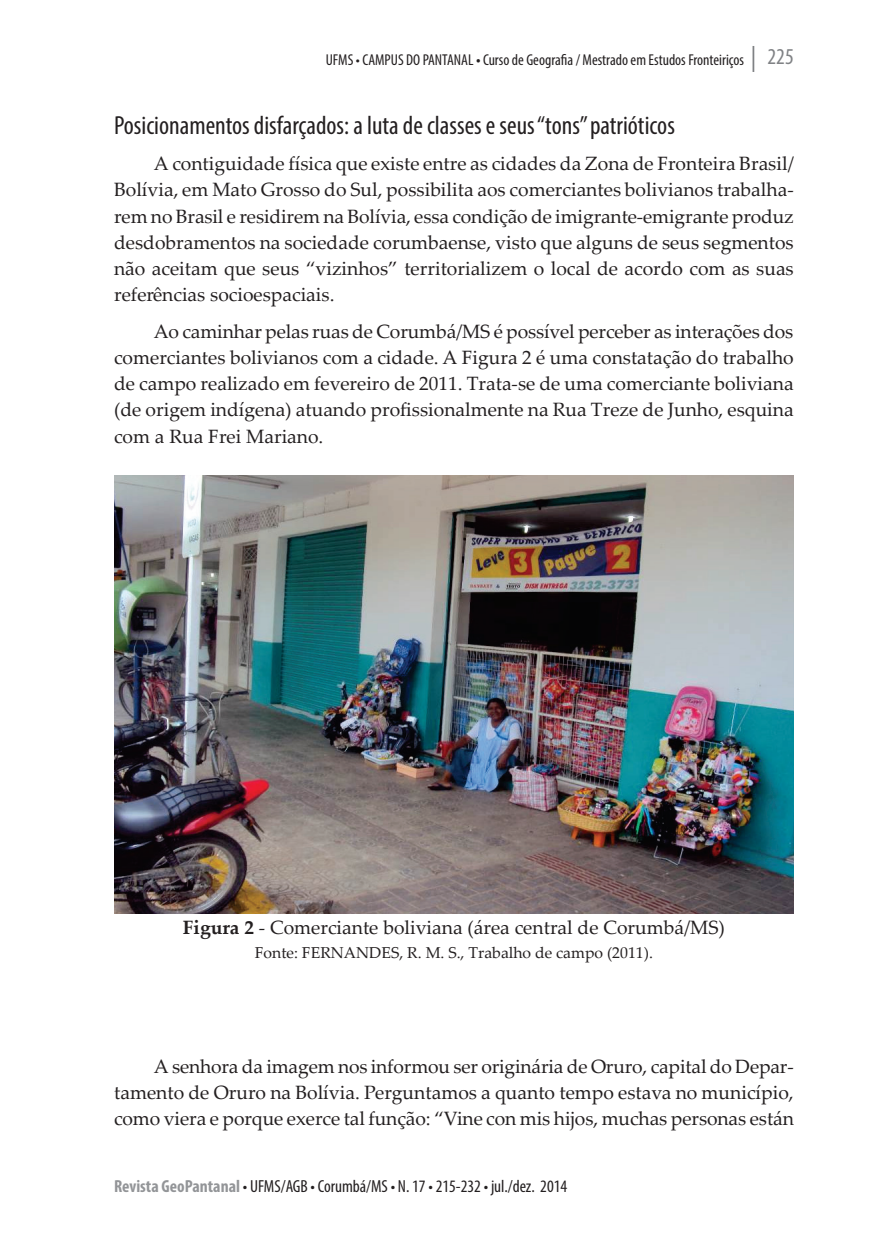
<style>
.page{position:relative;width:893px;height:1241px;background:#fff}
.page>*{position:absolute;margin:0;border:0;box-sizing:border-box;transform-origin:0 0}
._05_SUB-TITULOS{font:condensed 26.25px "Myriad Pro";color:#231f20}
.Título_1{font:19.25px/26.2px "Palatino Linotype";color:#231f20;text-align:justify}
.t1{font:condensed 17.5px "Myriad Pro";color:#231f20}
.t2{font:condensed 15.75px "Myriad Pro";color:#231f20}
.t3{font:15.75px "Palatino Linotype";color:#231f20}
.s1{font-weight:700}
.s2{font-size:22.75px;color:#808285}
.s3{font-weight:700;color:#939598}
</style>
<div class="page">
<hr style="left:752px;top:46px;width:2px;height:26px;background:#808285">
<img style="left:114px;top:476px;width:680px;height:436px">
<p class="t2" style="left:326px;top:50px;width:469px">UFMS • CAMPUS DO PANTANAL <span class="s1">•</span> Curso de Geografia / Mestrado em Estudos Fronteiriços <span class="s2">225</span></p>
<p class="_05_SUB-TITULOS" style="left:114px;top:109px;width:562px">Posicionamentos disfarçados: a luta de classes e seus “tons” patrióticos</p>
<p class="Título_1" style="left:114px;top:150px;width:681px;text-indent:40px">A contiguidade física que existe entre as cidades da Zona de Fronteira Brasil/ Bolívia, em Mato Grosso do Sul, possibilita aos comerciantes bolivianos trabalha&shy;rem no Brasil e residirem na Bolívia, essa condição de imigrante-emigrante produz desdobramentos na sociedade corumbaense, visto que alguns de seus segmentos não aceitam que seus “vizinhos” territorializem o local de acordo com as suas referências socioespaciais.</p>
<p class="Título_1" style="left:114px;top:317px;width:681px;text-indent:40px">Ao caminhar pelas ruas de Corumbá/MS é possível perceber as interações dos comerciantes bolivianos com a cidade. A Figura 2 é uma constatação do trabalho de campo realizado em fevereiro de 2011. Trata-se de uma comerciante boliviana (de origem indígena) atuando profissionalmente na Rua Treze de Junho, esquina com a Rua Frei Mariano.</p>
<p class="Título_1" style="left:183px;top:913px;width:544px"><span class="s1">Figura 2</span> - Comerciante boliviana (área central de Corumbá/MS)</p>
<p class="t3" style="left:255px;top:940px;width:400px">Fonte: FERNANDES, R. M. S., Trabalho de campo (2011).</p>
<p class="Título_1" style="left:114px;top:1052px;width:681px;text-indent:40px">A senhora da imagem nos informou ser originária de Oruro, capital do Depar&shy;tamento de Oruro na Bolívia. Perguntamos a quanto tempo estava no município, como viera e porque exerce tal função: “Vine con mis hijos, muchas personas están</p>
<p class="t1" style="left:114px;top:1175px;width:455px"><span class="s3">Revista GeoPantanal</span> • UFMS/AGB • Corumbá/MS • N. 17 • 215-232 • jul./dez. 2014</p>
</div>
